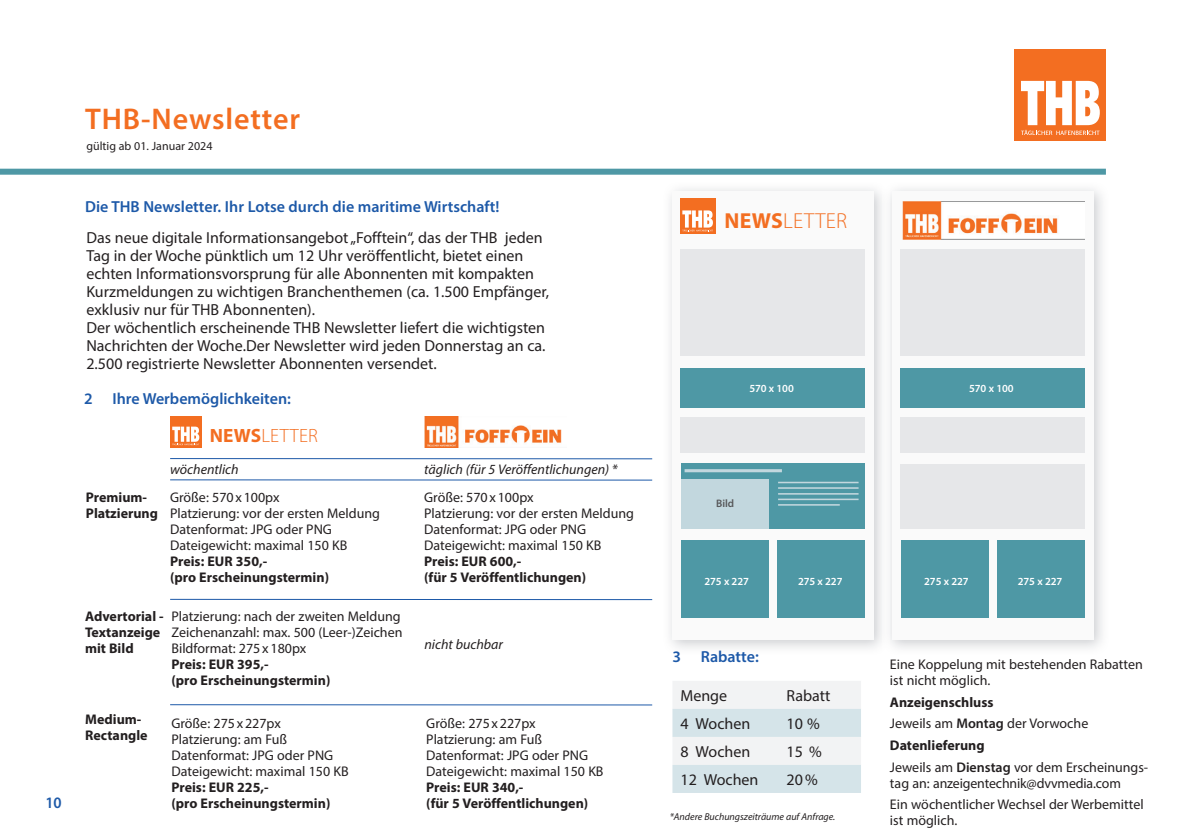
<style>
.page{position:relative;width:1191px;height:840px;background:#fff}
.page>*{position:absolute;margin:0;border:0;box-sizing:border-box;transform-origin:0 0}
.t1{font:600 30px "Myriad Pro";letter-spacing:.03em;color:#f36e21}
.t2{font:300 21.8px "Myriad Pro";letter-spacing:.01em;color:#f36e21}
.t3{font:300 19.2px "Myriad Pro";letter-spacing:.01em;color:#f36e21}
.t4{font:16px/18px "Myriad Pro";color:#231f20}
.t5{font:600 16px "Myriad Pro";color:#1d59a8}
.t6{font:600 16px "Myriad Pro";color:#1d59a8;scale:.95 1}
.t7{font:14px/16px "Myriad Pro";color:#231f20}
.t8{font:700 14px/16px "Myriad Pro";color:#231f20}
.t9{font:italic 14px "Myriad Pro";color:#231f20}
.t10{font:12px "Myriad Pro";color:#231f20}
.t11{font:600 10.8px "Myriad Pro";letter-spacing:-.01em;color:#fff}
.t12{font:600 10.8px "Myriad Pro";color:#57585a}
.t13{font:italic 10px "Myriad Pro";color:#231f20}
.s1{font-weight:700}
.s2{font-weight:600}
</style>
<div class="page">
<div style="left:1015px;top:50px;width:91px;height:91px;background:#f36e21"></div>
<svg style="left:1021px;top:81px;width:78px;height:54px"></svg>
<div style="left:0;top:168px;width:1106px;height:6px;background:#4e98a5"></div>
<div style="left:672px;top:191px;width:201px;height:448px;background:#fafafa"></div>
<div style="left:680px;top:367px;width:184px;height:40px;background:#4e98a5"></div>
<div style="left:680px;top:417px;width:184px;height:35px;background:#e6e7e9"></div>
<div style="left:680px;top:249px;width:185px;height:106px;background:#e6e7e9"></div>
<div style="left:680px;top:198px;width:35px;height:35px;background:#f36e21"></div>
<svg style="left:682px;top:210px;width:31px;height:21px"></svg>
<div style="left:777px;top:539px;width:87px;height:78px;background:#4e98a5"></div>
<div style="left:681px;top:539px;width:87px;height:78px;background:#4e98a5"></div>
<div style="left:681px;top:462px;width:184px;height:66px;background:#4e98a5"></div>
<div style="left:681px;top:479px;width:87px;height:49px;background:#c2d7de"></div>
<hr style="left:778px;top:481px;width:80px;height:2px;background:#c2d7de">
<hr style="left:684px;top:469px;width:98px;height:3px;background:#c2d7de">
<hr style="left:778px;top:487px;width:80px;height:1px;background:#c2d7de">
<hr style="left:778px;top:493px;width:80px;height:1px;background:#c2d7de">
<hr style="left:778px;top:498px;width:80px;height:2px;background:#c2d7de">
<hr style="left:778px;top:504px;width:61px;height:1px;background:#c2d7de">
<svg style="left:672px;top:681px;width:189px;height:111px"></svg>
<div style="left:892px;top:191px;width:201px;height:448px;background:#fafafa"></div>
<div style="left:900px;top:367px;width:184px;height:40px;background:#4e98a5"></div>
<div style="left:900px;top:417px;width:184px;height:35px;background:#e6e7e9"></div>
<div style="left:900px;top:249px;width:185px;height:106px;background:#e6e7e9"></div>
<div style="left:997px;top:539px;width:87px;height:78px;background:#4e98a5"></div>
<div style="left:901px;top:539px;width:87px;height:78px;background:#4e98a5"></div>
<div style="left:900px;top:464px;width:184px;height:64px;background:#e6e7e9"></div>
<img style="left:902px;top:201px;width:182px;height:38px">
<div style="left:170px;top:416px;width:31px;height:31px;background:#f36e21"></div>
<svg style="left:172px;top:426px;width:27px;height:19px"></svg>
<img style="left:424px;top:416px;width:138px;height:31px">
<hr style="left:170px;top:458px;width:482px;height:1px;background:#1d59a8">
<hr style="left:170px;top:479px;width:482px;height:1px;background:#1d59a8">
<hr style="left:170px;top:598px;width:482px;height:1px;background:#1d59a8">
<hr style="left:170px;top:704px;width:482px;height:1px;background:#1d59a8">
<p class="t6" style="left:45px;top:792px;width:19px">10</p>
<h1 class="t1" style="left:85px;top:100px;width:217px">THB-Newsletter</h1>
<p class="t10" style="left:86px;top:138px;width:128px">gültig ab 01. Januar 2024</p>
<p class="t5" style="left:85px;top:196px;width:416px">Die THB Newsletter. Ihr Lotse durch die maritime Wirtschaft!</p>
<p class="t4" style="left:86px;top:228px;width:464px">Das neue digitale Informationsangebot „Fofftein“, das der THB jeden Tag in der Woche pünktlich um 12 Uhr veröffentlicht, bietet einen echten Informationsvorsprung für alle Abonnenten mit kompakten Kurzmeldungen zu wichtigen Branchenthemen (ca. 1.500 Empfänger, exklusiv nur für THB Abonnenten).<br>Der wöchentlich erscheinende THB Newsletter liefert die wichtigsten Nachrichten der Woche.Der Newsletter wird jeden Donnerstag an ca.<br>2.500 registrierte Newsletter Abonnenten versendet.</p>
<p class="t5" style="left:84px;top:388px;width:208px">2 Ihre Werbemöglichkeiten:</p>
<p class="t8" style="left:86px;top:488px;width:74px">Premium-<br>Platzierung</p>
<h3 class="t3" style="left:210px;top:423px;width:110px"><span class="s1">NEWS</span>LETTER</h3>
<p class="t9" style="left:170px;top:460px;width:70px">wöchentlich</p>
<p class="t9" style="left:424px;top:460px;width:195px">täglich (für 5 Veröffentlichungen) *</p>
<p class="t7" style="left:424px;top:489px;width:211px">Größe: 570 x 100px<br>Platzierung: vor der ersten Meldung<br>Datenformat: JPG oder PNG<br>Dateigewicht: maximal 150 KB</p>
<p class="t8" style="left:424px;top:552px;width:163px">Preis: EUR 600,-<br>(für 5 Veröffentlichungen)</p>
<p class="t7" style="left:170px;top:489px;width:211px">Größe: 570 x 100px<br>Platzierung: vor der ersten Meldung<br>Datenformat: JPG oder PNG<br>Dateigewicht: maximal 150 KB</p>
<p class="t8" style="left:170px;top:553px;width:160px">Preis: EUR 350,-<br>(pro Erscheinungstermin)</p>
<p class="t8" style="left:85px;top:607px;width:80px">Advertorial -<br>Textanzeige mit Bild</p>
<p class="t8" style="left:85px;top:710px;width:64px">Medium-<br>Rectangle</p>
<p class="t7" style="left:171px;top:608px;width:232px">Platzierung: nach der zweiten Meldung<br>Zeichenanzahl: max. 500 (Leer-)Zeichen<br>Bildformat: 275 x 180px</p>
<p class="t8" style="left:171px;top:655px;width:160px">Preis: EUR 395,-<br>(pro Erscheinungstermin)</p>
<p class="t7" style="left:171px;top:714px;width:179px">Größe: 275 x 227px<br>Platzierung: am Fuß<br>Datenformat: JPG oder PNG<br>Dateigewicht: maximal 150 KB</p>
<p class="t8" style="left:171px;top:778px;width:160px">Preis: EUR 225,-<br>(pro Erscheinungstermin)</p>
<p class="t9" style="left:424px;top:635px;width:80px">nicht buchbar</p>
<p class="t7" style="left:426px;top:714px;width:179px">Größe: 275 x 227px<br>Platzierung: am Fuß<br>Datenformat: JPG oder PNG<br>Dateigewicht: maximal 150 KB</p>
<p class="t8" style="left:426px;top:778px;width:163px">Preis: EUR 340,-<br>(für 5 Veröffentlichungen)</p>
<h2 class="t2" style="left:724px;top:207px;width:124px"><span class="s1">NEWS</span>LETTER</h2>
<p class="t11" style="left:749px;top:382px;width:46px">570 x 100</p>
<p class="t12" style="left:716px;top:496px;width:19px">Bild</p>
<p class="t11" style="left:704px;top:574px;width:46px">275 x 227</p>
<p class="t11" style="left:798px;top:574px;width:46px">275 x 227</p>
<p class="t5" style="left:672px;top:646px;width:88px">3 Rabatte:</p>
<p class="t4" style="left:680px;top:685px;width:48px">Menge</p>
<p class="t4" style="left:786px;top:685px;width:45px">Rabatt</p>
<p class="t4" style="left:680px;top:713px;width:71px">4 Wochen</p>
<p class="t4" style="left:786px;top:713px;width:35px">10 %</p>
<p class="t4" style="left:680px;top:741px;width:71px">8 Wochen</p>
<p class="t4" style="left:786px;top:741px;width:37px">15 %</p>
<p class="t4" style="left:680px;top:769px;width:80px">12 Wochen</p>
<p class="t4" style="left:786px;top:769px;width:33px">20 %</p>
<p class="t13" style="left:669px;top:809px;width:167px">*Andere Buchungszeiträume auf Anfrage.</p>
<p class="t11" style="left:969px;top:382px;width:46px">570 x 100</p>
<p class="t11" style="left:924px;top:574px;width:46px">275 x 227</p>
<p class="t11" style="left:1017px;top:574px;width:46px">275 x 227</p>
<p class="t7" style="left:890px;top:655px;width:254px">Eine Koppelung mit bestehenden Rabatten ist nicht möglich.</p>
<p class="t7" style="left:890px;top:690px;width:260px;line-height:21.6px"><span class="s1">Anzeigenschluss<br></span>Jeweils am <span class="s2">Montag</span> der Vorwoche<br><span class="s1">Datenlieferung<br></span>Jeweils am <span class="s2">Dienstag</span> vor dem Erscheinungs-</p>
<p class="t7" style="left:890px;top:771px;width:255px;line-height:21.6px">tag an: anzeigentechnik@dvvmedia.com<br>Ein wöchentlicher Wechsel der Werbemittel</p>
<p class="t7" style="left:890px;top:812px;width:69px">ist möglich.</p>
</div>
